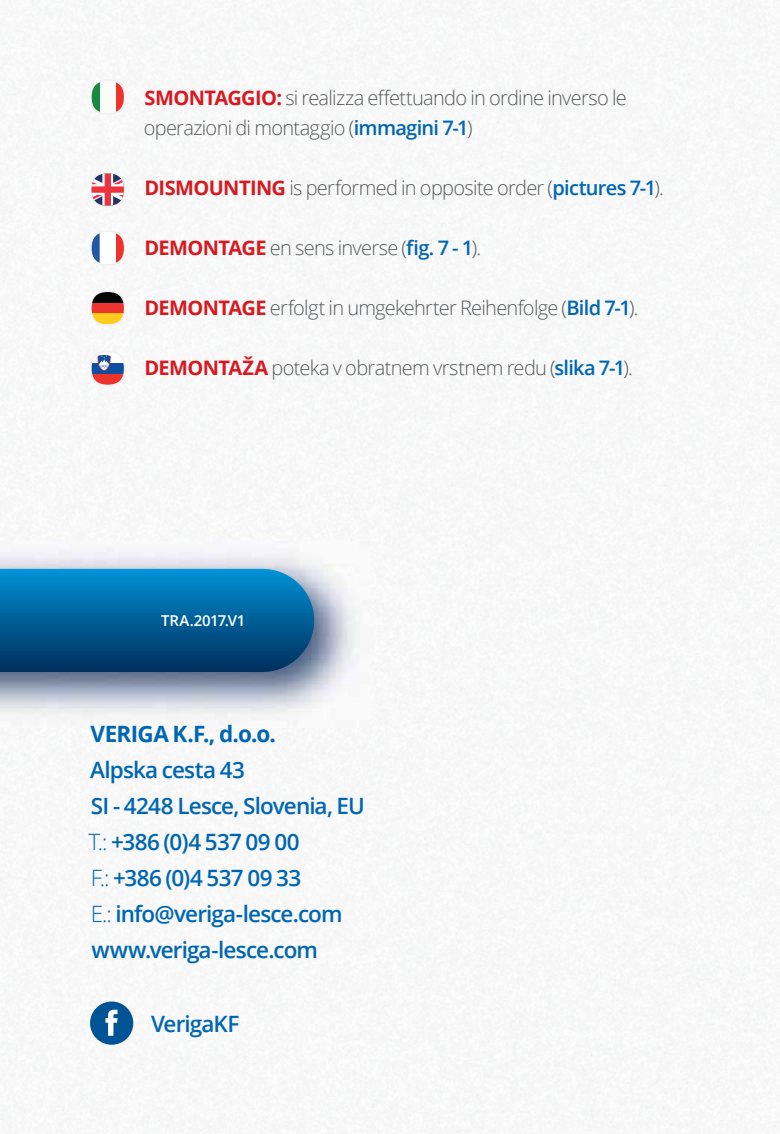
<style>
.page{position:relative;width:780px;height:1134px;background:#fff}
.page>*{position:absolute;margin:0;border:0;box-sizing:border-box;transform-origin:0 0}
.t1{font:600 22.5px/36px "Open Sans";letter-spacing:-.035em;color:#0066b3}
.t2{font:700 22.5px "Open Sans";letter-spacing:-.025em;color:#0066b3}
.t3{font:300 20px/30px "Open Sans";letter-spacing:-.035em;color:#58595b}
.t4{font:600 15px "Open Sans";letter-spacing:-.02em;color:#fff}
.s1{font-weight:700;color:#d71920}
.s2{font-weight:600;color:#0066b3}
.s3{font-weight:300}
</style>
<div class="page">
<img style="left:0;top:0;width:780px;height:1134px">
<img style="left:0;top:541px;width:369px;height:186px">
<svg style="left:0;top:569px;width:314px;height:103px;background:#056199"></svg>
<svg style="left:90px;top:79px;width:35px;height:36px"></svg>
<svg style="left:116px;top:81px;width:8px;height:32px"></svg>
<div style="left:100px;top:81px;width:16px;height:32px;background:#fafcf9"></div>
<svg style="left:92px;top:81px;width:8px;height:32px"></svg>
<svg style="left:90px;top:172px;width:35px;height:35px"></svg>
<svg style="left:92px;top:173px;width:32px;height:33px"></svg>
<svg style="left:90px;top:230px;width:35px;height:36px"></svg>
<div style="left:100px;top:232px;width:16px;height:32px;background:#fff"></div>
<svg style="left:116px;top:232px;width:8px;height:32px"></svg>
<svg style="left:92px;top:232px;width:8px;height:32px"></svg>
<svg style="left:90px;top:291px;width:35px;height:35px"></svg>
<svg style="left:92px;top:292px;width:32px;height:11px"></svg>
<div style="left:92px;top:303px;width:32px;height:10px;background:#ee342e"></div>
<svg style="left:92px;top:313px;width:32px;height:11px"></svg>
<svg style="left:90px;top:351px;width:35px;height:35px"></svg>
<div style="left:92px;top:352px;width:32px;height:11px;background:#fff"></div>
<div style="left:92px;top:363px;width:32px;height:11px;background:#104ea2"></div>
<svg style="left:92px;top:374px;width:32px;height:11px"></svg>
<svg style="left:97px;top:354px;width:14px;height:17px"></svg>
<div style="left:90px;top:1001px;width:43px;height:44px;background:#005496;border-radius:50%"></div>
<svg style="left:105px;top:1010px;width:13px;height:26px"></svg>
<p class="t3" style="left:144px;top:83px;width:484px"><span class="s1">SMONTAGGIO:</span> si realizza effettuando in ordine inverso le operazioni di montaggio (<span class="s2">immagini 7-1</span>)</p>
<p class="t3" style="left:144px;top:173px;width:521px"><span class="s1">DISMOUNTING</span> is performed in opposite order (<span class="s2">pictures 7-1</span>).</p>
<p class="t3" style="left:144px;top:233px;width:338px"><span class="s1">DEMONTAGE</span> en sens inverse (<span class="s2">fig. 7 - 1</span>).</p>
<p class="t3" style="left:144px;top:293px;width:495px"><span class="s1">DEMONTAGE</span> erfolgt in umgekehrter Reihenfolge (<span class="s2">Bild 7-1</span>).</p>
<p class="t3" style="left:144px;top:353px;width:490px"><span class="s1">DEMONTAŽA</span> poteka v obratnem vrstnem redu (<span class="s2">slika 7-1</span>).</p>
<p class="t4" style="left:161px;top:610px;width:86px">TRA.2017.V1</p>
<p class="t2" style="left:91px;top:718px;width:187px">VERIGA K.F., d.o.o.</p>
<p class="t1" style="left:89px;top:751px;width:278px">Alpska cesta 43<br>SI - 4248 Lesce, Slovenia, EU<br><span class="s3">T.:</span> +386 (0)4 537 09 00<br><span class="s3">F.:</span> +386 (0)4 537 09 33<br><span class="s3">E.:</span> info@veriga-lesce.com www.veriga-lesce.com</p>
<p class="t1" style="left:151px;top:1005px;width:90px">VerigaKF</p>
</div>
